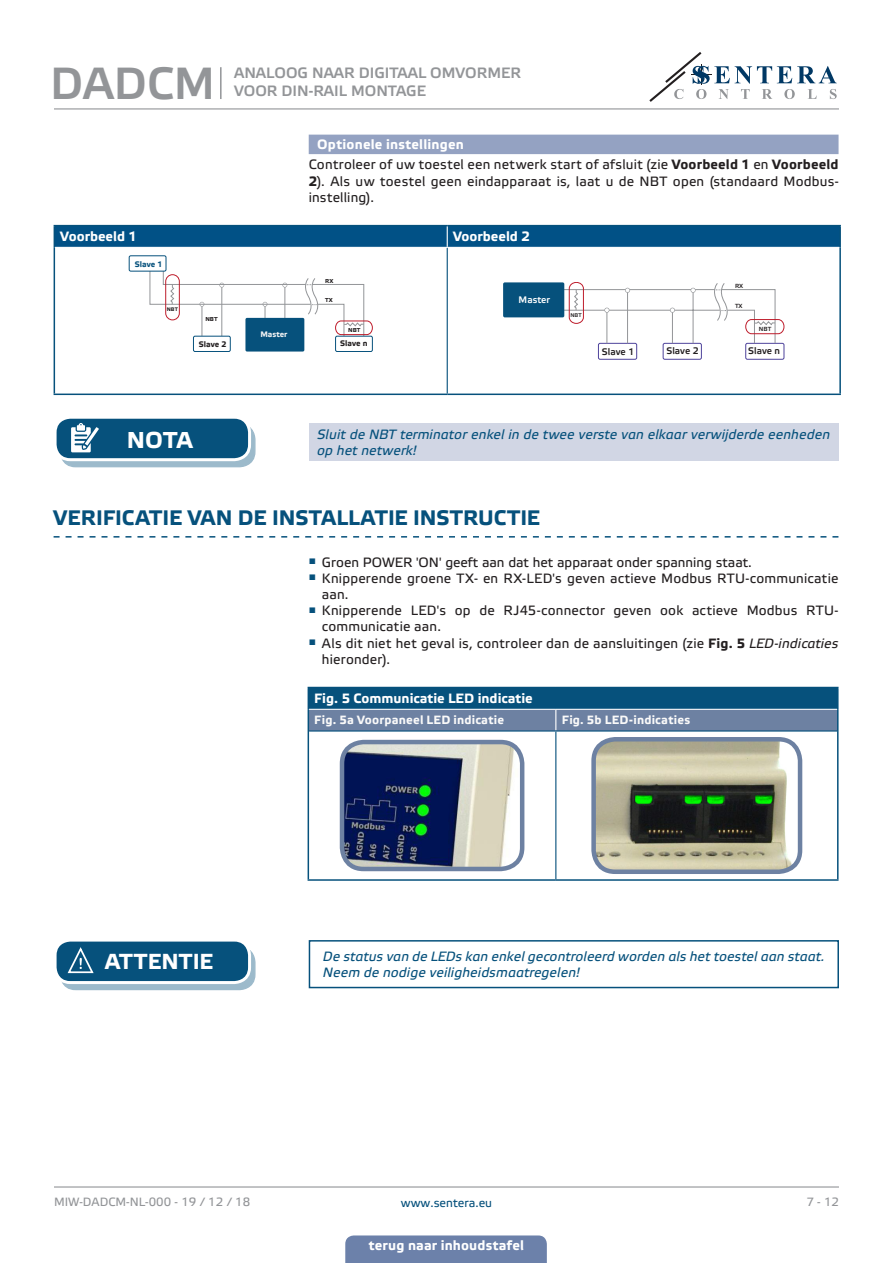
<style>
.page{position:relative;width:893px;height:1263px;background:#fff}
.page>*{position:absolute;margin:0;border:0;box-sizing:border-box;transform-origin:0 0}
.t1{font:45px "Etelka Medium Pro";color:#939598}
.t2{font:700 22.95px "Etelka Text Pro";color:#fff}
.t3{font:700 21.75px "Etelka Text Pro";letter-spacing:.005em;color:#fff}
.t4{font:700 21px "Etelka Text Pro";color:#06517c}
.t5{font:15px "Etelka Medium Pro";color:#939598}
.Numbering{font:13.5px/16.2px "Etelka Text Pro";letter-spacing:.015em;color:#231f20}
.attention{font:italic 13.5px/16.2px "Etelka Text Pro";letter-spacing:.01em;color:#06517c}
.head-table{font:700 13.5px "Etelka Text Pro";color:#fff}
.Number-roman{font:700 13.5px "Etelka Text Pro";letter-spacing:.015em;color:#fff}
.table_text{font:700 12px "Etelka Text Pro";letter-spacing:.015em;color:#f9f9f9}
.t6{font:12px "Etelka Text Pro";color:#939598}
.t7{font:12px "Etelka Text Pro";color:#06517c}
.t8{font:9.45px "Etelka Medium Pro";color:#231f20}
.t9{font:9.45px "Etelka Medium Pro";color:#fff}
.t10{font:700 7.95px "Etelka Text Pro";color:#231f20}
.t11{font:700 7.95px "Etelka Text Pro";color:#f2f3f4}
.t12{font:700 7.95px "Etelka Text Pro";color:#06517c}
.t13{font:6px "Etelka Medium Pro";color:#231f20}
.t14{font:700 5.7px "Etelka Text Pro";color:#231f20}
.t15{font:5.4px "Etelka Medium Pro";color:#231f20}
.t16{font:700 5.1px "Etelka Text Pro";color:#231f20}
.s1{font-weight:700}
.s2{font-style:italic}
</style>
<div class="page">
<hr style="left:54px;top:108px;width:785px;height:1px;background:#939598">
<hr style="left:54px;top:1186px;width:785px;height:1px;background:#939598">
<svg style="left:649px;top:52px;width:188px;height:50px"></svg>
<div style="left:345px;top:1235px;width:202px;height:28px;background:#6c81aa"></div>
<div style="left:309px;top:135px;width:529px;height:19px;background:#94a2c2"></div>
<svg style="left:54px;top:536px;width:784px;height:2px"></svg>
<hr style="left:54px;top:225px;width:393px;height:1px;background:#06517c">
<hr style="left:447px;top:225px;width:394px;height:1px;background:#06517c">
<hr style="left:839px;top:226px;width:2px;height:21px;background:#06517c">
<hr style="left:54px;top:247px;width:1px;height:147px;background:#06517c">
<hr style="left:839px;top:247px;width:2px;height:147px;background:#06517c">
<hr style="left:54px;top:394px;width:393px;height:1px;background:#06517c">
<hr style="left:447px;top:394px;width:394px;height:1px;background:#06517c">
<div style="left:54px;top:226px;width:786px;height:21px;background:#015186"></div>
<hr style="left:447px;top:248px;width:1px;height:146px;background:#06517c">
<div style="left:193px;top:336px;width:38px;height:16px;border:1px solid #06517c;border-radius:2px"></div>
<div style="left:335px;top:336px;width:38px;height:16px;border:1px solid #06517c;border-radius:2px"></div>
<div style="left:245px;top:318px;width:59px;height:34px;background:#06517c;border-radius:2px"></div>
<svg style="left:149px;top:259px;width:224px;height:80px"></svg>
<div style="left:129px;top:256px;width:37px;height:15px;background:#fff;border-radius:2px"></div>
<div style="left:129px;top:255px;width:37px;height:16px;border:1px solid #06517c;border-radius:2px"></div>
<div style="left:663px;top:343px;width:39px;height:17px;border:1px solid #4e439b;border-radius:2px"></div>
<hr style="left:553px;top:310px;width:167px;height:1px;background:#939598">
<hr style="left:558px;top:289px;width:157px;height:1px;background:#939598">
<div style="left:598px;top:343px;width:39px;height:17px;border:1px solid #4e439b;border-radius:2px"></div>
<div style="left:745px;top:343px;width:39px;height:17px;border:1px solid #4e439b;border-radius:2px"></div>
<div style="left:503px;top:282px;width:61px;height:35px;background:#06517c;border-radius:2px"></div>
<svg style="left:569px;top:282px;width:215px;height:62px"></svg>
<div style="left:60px;top:424px;width:195px;height:43px;background:linear-gradient(to right,#9cbacb,#9ebbcc);border-radius:15px"></div>
<div style="left:60px;top:424px;width:196px;height:43px;border:1px solid #06517c;border-radius:15px"></div>
<div style="left:55px;top:417px;width:195px;height:43px;background:#06517c;border-radius:15px"></div>
<div style="left:54px;top:416px;width:197px;height:45px;border:3px solid #fff;border-radius:15px"></div>
<svg style="left:71px;top:423px;width:33px;height:37px"></svg>
<div style="left:309px;top:423px;width:529px;height:38px;background:#d1d6e4"></div>
<hr style="left:308px;top:687px;width:248px;height:1px;background:#06517c">
<hr style="left:556px;top:687px;width:282px;height:1px;background:#06517c">
<svg style="left:308px;top:688px;width:530px;height:43px;background:#39698f"></svg>
<hr style="left:308px;top:731px;width:1px;height:148px;background:#06517c">
<hr style="left:837px;top:731px;width:1px;height:148px;background:#06517c">
<hr style="left:308px;top:879px;width:248px;height:2px;background:#06517c">
<hr style="left:556px;top:879px;width:282px;height:2px;background:#06517c">
<hr style="left:309px;top:709px;width:247px;height:1px;background:#fff">
<hr style="left:556px;top:709px;width:281px;height:1px;background:#fff">
<hr style="left:555px;top:731px;width:1px;height:148px;background:#06517c">
<img style="left:342px;top:742px;width:177px;height:127px">
<div style="left:340px;top:740px;width:184px;height:131px;border:4px solid #6d81a2;border-radius:22px"></div>
<img style="left:596px;top:739px;width:203px;height:130px">
<div style="left:591px;top:737px;width:211px;height:137px;border:4px solid #6d81a2;border-radius:22px"></div>
<div style="left:60px;top:947px;width:195px;height:42px;background:#9cbacb;border-radius:15px"></div>
<div style="left:60px;top:946px;width:196px;height:44px;border:1px solid #06517c;border-radius:15px"></div>
<div style="left:55px;top:940px;width:195px;height:42px;background:#06517c;border-radius:15px"></div>
<div style="left:54px;top:938px;width:197px;height:46px;border:3px solid #fff;border-radius:15px"></div>
<svg style="left:66px;top:947px;width:38px;height:36px"></svg>
<div style="left:309px;top:940px;width:530px;height:48px;border:2px solid #06517c"></div>
<hr style="left:220px;top:67px;width:2px;height:32px;background:#939598">
<h1 class="t1" style="left:50px;top:59px;width:166px">DADCM</h1>
<p class="t5" style="left:234px;top:65px;width:288px">ANALOOG NAAR DIGITAAL OMVORMER</p>
<p class="t5" style="left:234px;top:83px;width:193px">VOOR DIN-RAIL MONTAGE</p>
<p class="Number-roman" style="left:317px;top:137px;width:148px">Optionele instellingen</p>
<p class="Numbering" style="left:309px;top:158px;width:531px;text-align:justify">Controleer of uw toestel een netwerk start of afsluit (zie <span class="s1">Voorbeeld 1</span> en <span class="s1">Voorbeeld 2</span>). Als uw toestel geen eindapparaat is, laat u de NBT open (standaard Modbus&shy;instelling).</p>
<p class="head-table" style="left:60px;top:229px;width:78px">Voorbeeld 1</p>
<p class="head-table" style="left:453px;top:229px;width:78px">Voorbeeld 2</p>
<p class="t14" style="left:325px;top:278px;width:10px">RX</p>
<p class="t14" style="left:325px;top:297px;width:9px">ТX</p>
<p class="t14" style="left:348px;top:326px;width:14px">NBT</p>
<p class="t12" style="left:135px;top:260px;width:29px">Slave 1</p>
<p class="t9" style="left:519px;top:294px;width:33px">Master</p>
<p class="t16" style="left:167px;top:307px;width:13px">NBT</p>
<p class="t14" style="left:205px;top:316px;width:14px">NBT</p>
<p class="t11" style="left:260px;top:330px;width:28px">Master</p>
<p class="t10" style="left:199px;top:340px;width:29px">Slave 2</p>
<p class="t10" style="left:340px;top:339px;width:29px">Slave n</p>
<p class="t15" style="left:570px;top:313px;width:13px">NBT</p>
<p class="t8" style="left:602px;top:346px;width:34px">Slave 1</p>
<p class="t8" style="left:666px;top:346px;width:34px">Slave 2</p>
<p class="t13" style="left:735px;top:282px;width:10px">RX</p>
<p class="t13" style="left:735px;top:303px;width:9px">ТX</p>
<p class="t13" style="left:759px;top:325px;width:14px">NBT</p>
<p class="t8" style="left:748px;top:346px;width:33px">Slave n</p>
<p class="t2" style="left:127px;top:427px;width:67px">NOTA</p>
<p class="attention" style="left:317px;top:427px;width:514px">Sluit de NBT terminator enkel in de twee verste van elkaar verwijderde eenheden op het netwerk!</p>
<p class="t4" style="left:54px;top:506px;width:488px">VERIFICATIE VAN DE INSTALLATIE INSTRUCTIE</p>
<p class="Numbering" style="left:309px;top:555px;width:445px"><sup>■</sup> Groen POWER 'ON' geeft aan dat het apparaat onder spanning staat.</p>
<p class="Numbering" style="left:322px;top:571px;width:518px;text-indent:-13px"><sup>■</sup> Knipperende groene TX- en RX-LED's geven actieve Modbus RTU-communicatie aan.</p>
<p class="Numbering" style="left:322px;top:603px;width:518px;text-indent:-13px"><sup>■</sup> Knipperende LED's op de RJ45-connector geven ook actieve Modbus RTU&shy;communicatie aan.</p>
<p class="Numbering" style="left:322px;top:636px;width:518px;text-indent:-13px"><sup>■</sup> Als dit niet het geval is, controleer dan de aansluitingen (zie <span class="s1">Fig. 5</span> <span class="s2">LED-indicaties </span>hieronder).</p>
<p class="head-table" style="left:314px;top:691px;width:220px">Fig. 5 Communicatie LED indicatie</p>
<p class="table_text" style="left:314px;top:714px;width:191px">Fig. 5a Voorpaneel LED indicatie</p>
<p class="table_text" style="left:562px;top:714px;width:130px">Fig. 5b LED-indicaties</p>
<p class="t3" style="left:105px;top:949px;width:110px">ATTENTIE</p>
<p class="attention" style="left:323px;top:949px;width:503px">De status van de LEDs kan enkel gecontroleerd worden als het toestel aan staat.<br>Neem de nodige veiligheidsmaatregelen!</p>
<p class="t6" style="left:54px;top:1195px;width:198px">MIW-DADCM-NL-000 - 19 / 12 / 18</p>
<p class="t7" style="left:401px;top:1196px;width:93px">www.sentera.eu</p>
<p class="t6" style="left:806px;top:1195px;width:34px">7 - 12</p>
<p class="head-table" style="left:369px;top:1238px;width:157px">terug naar inhoudstafel</p>
</div>
